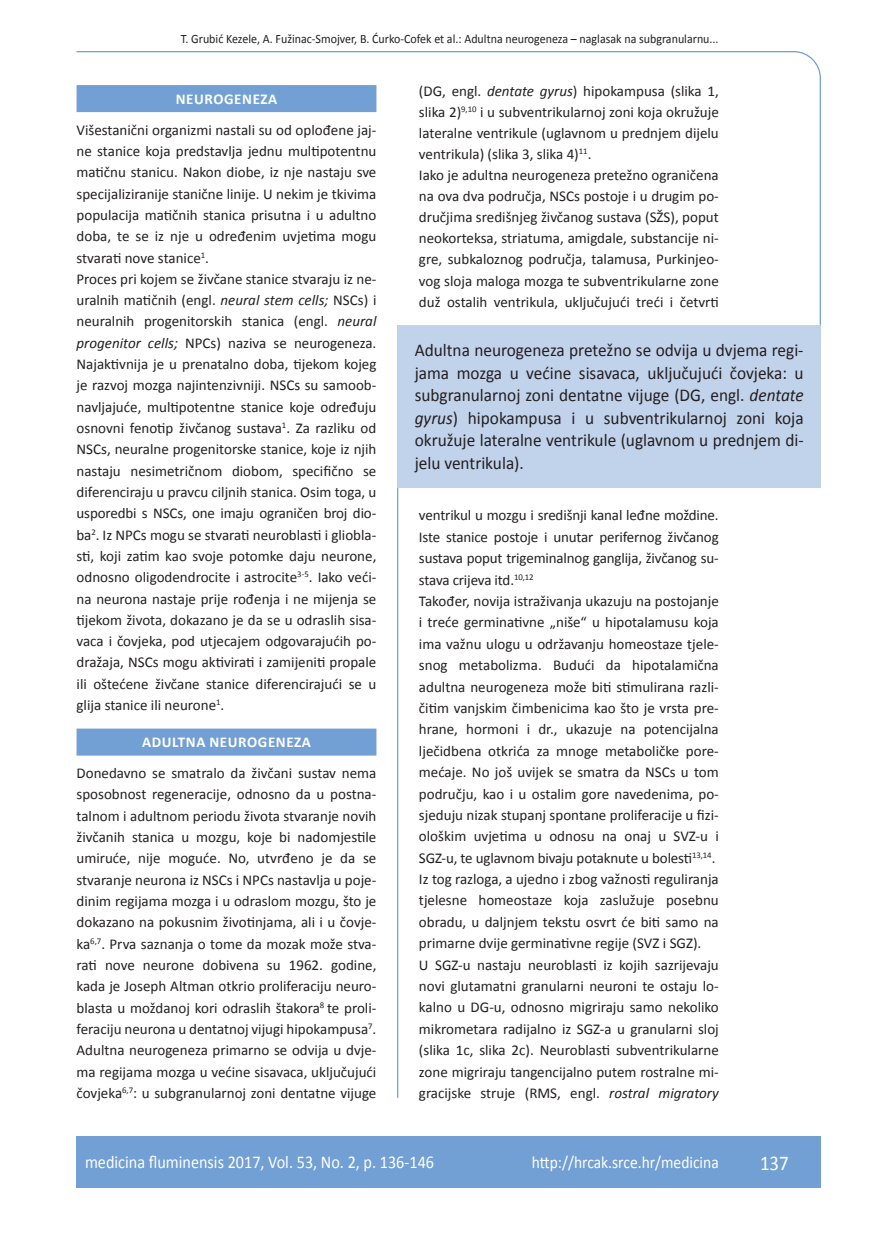
<style>
.page{position:relative;width:872px;height:1234px;background:#fff}
.page>*{position:absolute;margin:0;border:0;box-sizing:border-box;transform-origin:0 0}
.t1{font:21px "Calibri";color:#fff;scale:.9 1}
.t2{font:18px/22.5px "Calibri";color:#231f20;text-align:justify;scale:.96 1}
.t3{font:18px "Calibri";color:#fff;scale:.9 1}
.t4{font:17.25px "Calibri";color:#fff;scale:.9 1}
.t5{font:15px/21.3px "Calibri";color:#231f20}
.t6{font:700 15px "Calibri";letter-spacing:.04em;color:#fff}
.t7{font:12.75px "Calibri";color:#231f20;scale:.94 1}
.s1{font-style:italic}
</style>
<div class="page">
<svg style="left:76px;top:51px;width:745px;height:275px"></svg>
<hr style="left:397px;top:488px;width:1px;height:609px;background:#729fd4">
<div style="left:77px;top:1135px;width:744px;height:51px;background:#729fd4"></div>
<div style="left:77px;top:85px;width:299px;height:27px;background:#729fd4"></div>
<div style="left:77px;top:728px;width:299px;height:27px;background:#729fd4"></div>
<div style="left:398px;top:325px;width:422px;height:163px;background:#c1d2eb"></div>
<p class="t7" style="left:181px;top:30px;width:573px">T. Grubić Kezele, A. Fužinac-Smojver, B. Ćurko-Cofek et al.: Adultna neurogeneza – naglasak na subgranularnu...</p>
<p class="t6" style="left:176px;top:90px;width:103px">NEUROGENEZA</p>
<p class="t5" style="left:77px;top:118px;width:301px">Višestanični organizmi nastali su od oplođene jaj&shy;ne stanice koja predstavlja jednu multipotentnu matičnu stanicu. Nakon diobe, iz nje nastaju sve specijaliziranije stanične linije. U nekim je tkivima populacija matičnih stanica prisutna i u adultno doba, te se iz nje u određenim uvjetima mogu stvarati nove stanice<sup>1</sup>.<br>Proces pri kojem se živčane stanice stvaraju iz ne&shy;uralnih matičnih (engl. <span class="s1">neural stem cells;</span> NSCs) i neuralnih progenitorskih stanica (engl. <span class="s1">neural progenitor cells;</span> NPCs) naziva se neurogeneza.<br>Najaktivnija je u prenatalno doba, tijekom kojeg je razvoj mozga najintenzivniji. NSCs su samoob&shy;navljajuće, multipotentne stanice koje određuju osnovni fenotip živčanog sustava<sup>1</sup>. Za razliku od NSCs, neuralne progenitorske stanice, koje iz njih nastaju nesimetričnom diobom, specifično se diferenciraju u pravcu ciljnih stanica. Osim toga, u usporedbi s NSCs, one imaju ograničen broj dio&shy;ba<sup>2</sup>. Iz NPCs mogu se stvarati neuroblasti i gliobla&shy;sti, koji zatim kao svoje potomke daju neurone, odnosno oligodendrocite i astrocite<sup>3-5</sup>. Iako veći&shy;na neurona nastaje prije rođenja i ne mijenja se tijekom života, dokazano je da se u odraslih sisa&shy;vaca i čovjeka, pod utjecajem odgovarajućih po&shy;dražaja, NSCs mogu aktivirati i zamijeniti propale ili oštećene živčane stanice diferencirajući se u glija stanice ili neurone<sup>1</sup>.</p>
<p class="t6" style="left:142px;top:733px;width:170px">ADULTNA NEUROGENEZA</p>
<p class="t5" style="left:77px;top:761px;width:301px;text-align:justify">Donedavno se smatralo da živčani sustav nema sposobnost regeneracije, odnosno da u postna&shy;talnom i adultnom periodu života stvaranje novih živčanih stanica u mozgu, koje bi nadomjestile umiruće, nije moguće. No, utvrđeno je da se stvaranje neurona iz NSCs i NPCs nastavlja u poje&shy;dinim regijama mozga i u odraslom mozgu, što je dokazano na pokusnim životinjama, ali i u čovje&shy;ka<sup>6,7</sup>. Prva saznanja o tome da mozak može stva&shy;rati nove neurone dobivena su 1962. godine, kada je Joseph Altman otkrio proliferaciju neuro&shy;blasta u moždanoj kori odraslih štakora<sup>8</sup> te proli&shy;feraciju neurona u dentatnoj vijugi hipokampusa<sup>7</sup>.<br>Adultna neurogeneza primarno se odvija u dvje&shy;ma regijama mozga u većine sisavaca, uključujući čovjeka<sup>6,7</sup>: u subgranularnoj zoni dentatne vijuge</p>
<p class="t5" style="left:419px;top:80px;width:301px">(DG, engl. <span class="s1">dentate gyrus</span>) hipokampusa (slika 1, slika 2)<sup>9,10</sup> i u subventrikularnoj zoni koja okružuje lateralne ventrikule (uglavnom u prednjem dijelu ventrikula) (slika 3, slika 4)<sup>11</sup>.<br>Iako je adultna neurogeneza pretežno ograničena na ova dva područja, NSCs postoje i u drugim po&shy;dručjima središnjeg živčanog sustava (SŽS), poput neokorteksa, striatuma, amigdale, substancije ni&shy;gre, subkaloznog područja, talamusa, Purkinjeo&shy;vog sloja maloga mozga te subventrikularne zone duž ostalih ventrikula, uključujući treći i četvrti</p>
<p class="t2" style="left:415px;top:338px;width:407px">Adultna neurogeneza pretežno se odvija u dvjema regi&shy;jama mozga u većine sisavaca, uključujući čovjeka: u subgranularnoj zoni dentatne vijuge (DG, engl. <span class="s1">dentate gyrus</span>) hipokampusa i u subventrikularnoj zoni koja okružuje lateralne ventrikule (uglavnom u prednjem di&shy;jelu ventrikula).</p>
<p class="t5" style="left:419px;top:504px;width:301px">ventrikul u mozgu i središnji kanal leđne moždine.<br>Iste stanice postoje i unutar perifernog živčanog sustava poput trigeminalnog ganglija, živčanog su&shy;stava crijeva itd.<sup>10,12<br></sup>Također, novija istraživanja ukazuju na postojanje i treće germinativne „niše“ u hipotalamusu koja ima važnu ulogu u održavanju homeostaze tjele&shy;snog metabolizma. Budući da hipotalamična adultna neurogeneza može biti stimulirana razli&shy;čitim vanjskim čimbenicima kao što je vrsta pre&shy;hrane, hormoni i dr., ukazuje na potencijalna lječidbena otkrića za mnoge metaboličke pore&shy;mećaje. No još uvijek se smatra da NSCs u tom području, kao i u ostalim gore navedenima, po&shy;sjeduju nizak stupanj spontane proliferacije u fizi&shy;ološkim uvjetima u odnosu na onaj u SVZ-u i SGZ-u, te uglavnom bivaju potaknute u bolesti<sup>13,14</sup>.<br>Iz tog razloga, a ujedno i zbog važnosti reguliranja tjelesne homeostaze koja zaslužuje posebnu obradu, u daljnjem tekstu osvrt će biti samo na primarne dvije germinativne regije (SVZ i SGZ).<br>U SGZ-u nastaju neuroblasti iz kojih sazrijevaju novi glutamatni granularni neuroni te ostaju lo&shy;kalno u DG-u, odnosno migriraju samo nekoliko mikrometara radijalno iz SGZ-a u granularni sloj (slika 1c, slika 2c). Neuroblasti subventrikularne zone migriraju tangencijalno putem rostralne mi&shy;gracijske struje (RMS, engl. <span class="s1">rostral migratory</span></p>
<p class="t3" style="left:85px;top:1150px;width:389px">medicina fluminensis 2017, Vol. 53, No. 2, p. 136-146</p>
<p class="t4" style="left:532px;top:1151px;width:209px">http://hrcak.srce.hr/medicina</p>
<h1 class="t1" style="left:760px;top:1149px;width:33px">137</h1>
</div>
